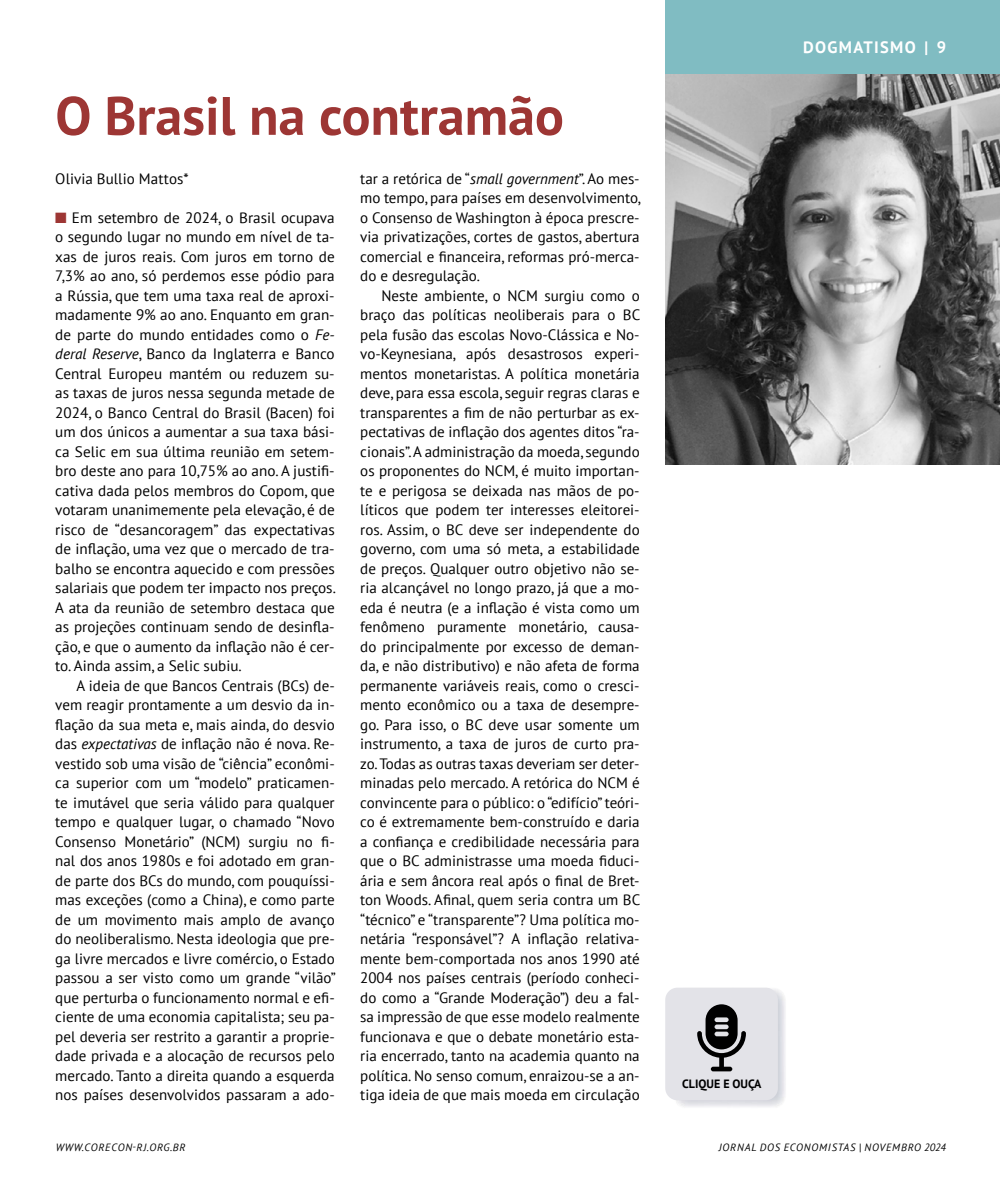
<style>
.page{position:relative;width:1000px;height:1191px;background:#fff}
.page>*{position:absolute;margin:0;border:0;box-sizing:border-box;transform-origin:0 0}
.t1{font:700 54px "PT Sans";color:#9d3634}
.t2{font:700 16.5px "PT Sans";letter-spacing:.08em;color:#fff}
.t3{font:15px/19.5px "PT Sans";color:#000;text-align:justify}
.t4{font:700 12px "PT Sans";color:#000}
.t5{font:italic 10.5px "PT Sans";letter-spacing:.08em;color:#000}
.s1{color:#9d3634}
.s2{font-style:italic}
</style>
<div class="page">
<div style="left:665px;top:0;width:334px;height:76px;background:#80bcc2"></div>
<img style="left:665px;top:75px;width:334px;height:390px">
<img style="left:673px;top:989px;width:112px;height:118px">
<div style="left:665px;top:987px;width:112px;height:113px;background:#e3e3e8;border-radius:12px"></div>
<svg style="left:697px;top:1004px;width:48px;height:67px"></svg>
<h1 class="t1" style="left:55px;top:80px;width:510px">O Brasil na contramão</h1>
<p class="t3" style="left:55px;top:168px;width:135px">Olivia Bullio Mattos*</p>
<p class="t3" style="left:55px;top:207px;width:282px"><span class="s1">■</span> Em setembro de 2024, o Brasil ocupava o segundo lugar no mundo em nível de ta&shy;xas de juros reais. Com juros em torno de 7,3% ao ano, só perdemos esse pódio para a Rússia, que tem uma taxa real de aproxi&shy;madamente 9% ao ano. Enquanto em gran&shy;de parte do mundo entidades como o <span class="s2">Fe&shy;deral Reserve</span>, Banco da Inglaterra e Banco Central Europeu mantém ou reduzem su&shy;as taxas de juros nessa segunda metade de 2024, o Banco Central do Brasil (Bacen) foi um dos únicos a aumentar a sua taxa bási&shy;ca Selic em sua última reunião em setem&shy;bro deste ano para 10,75% ao ano. A justifi&shy;cativa dada pelos membros do Copom, que votaram unanimemente pela elevação, é de risco de “desancoragem” das expectativas de inflação, uma vez que o mercado de tra&shy;balho se encontra aquecido e com pressões salariais que podem ter impacto nos preços.<br>A ata da reunião de setembro destaca que as projeções continuam sendo de desinfla&shy;ção, e que o aumento da inflação não é cer&shy;to. Ainda assim, a Selic subiu.</p>
<p class="t3" style="left:55px;top:675px;width:282px;text-indent:21px">A ideia de que Bancos Centrais (BCs) de&shy;vem reagir prontamente a um desvio da in&shy;flação da sua meta e, mais ainda, do desvio das <span class="s2">expectativas</span> de inflação não é nova. Re&shy;vestido sob uma visão de “ciência” econômi&shy;ca superior com um “modelo” praticamen&shy;te imutável que seria válido para qualquer tempo e qualquer lugar, o chamado “Novo Consenso Monetário” (NCM) surgiu no fi&shy;nal dos anos 1980s e foi adotado em gran&shy;de parte dos BCs do mundo, com pouquíssi&shy;mas exceções (como a China), e como parte de um movimento mais amplo de avanço do neoliberalismo. Nesta ideologia que pre&shy;ga livre mercados e livre comércio, o Estado passou a ser visto como um grande “vilão” que perturba o funcionamento normal e efi&shy;ciente de uma economia capitalista; seu pa&shy;pel deveria ser restrito a garantir a proprie&shy;dade privada e a alocação de recursos pelo mercado. Tanto a direita quando a esquerda nos países desenvolvidos passaram a ado-</p>
<p class="t3" style="left:360px;top:168px;width:282px">tar a retórica de “<span class="s2">small government</span>”. Ao mes&shy;mo tempo, para países em desenvolvimento, o Consenso de Washington à época prescre&shy;via privatizações, cortes de gastos, abertura comercial e financeira, reformas pró-merca&shy;do e desregulação.</p>
<p class="t3" style="left:360px;top:285px;width:281px;text-indent:21px">Neste ambiente, o NCM surgiu como o braço das políticas neoliberais para o BC pela fusão das escolas Novo-Clássica e No&shy;vo-Keynesiana, após desastrosos experi&shy;mentos monetaristas. A política monetária deve, para essa escola, seguir regras claras e transparentes a fim de não perturbar as ex&shy;pectativas de inflação dos agentes ditos “ra&shy;cionais”. A administração da moeda, segundo os proponentes do NCM, é muito importan&shy;te e perigosa se deixada nas mãos de po&shy;líticos que podem ter interesses eleitorei&shy;ros. Assim, o BC deve ser independente do governo, com uma só meta, a estabilidade de preços. Qualquer outro objetivo não se&shy;ria alcançável no longo prazo, já que a mo&shy;eda é neutra (e a inflação é vista como um fenômeno puramente monetário, causa&shy;do principalmente por excesso de deman&shy;da, e não distributivo) e não afeta de forma permanente variáveis reais, como o cresci&shy;mento econômico ou a taxa de desempre&shy;go. Para isso, o BC deve usar somente um instrumento, a taxa de juros de curto pra&shy;zo. Todas as outras taxas deveriam ser deter&shy;minadas pelo mercado. A retórica do NCM é convincente para o público: o “edifício” teóri&shy;co é extremamente bem-construído e daria a confiança e credibilidade necessária para que o BC administrasse uma moeda fiduci&shy;ária e sem âncora real após o final de Bret&shy;ton Woods. Afinal, quem seria contra um BC “técnico” e “transparente”? Uma política mo&shy;netária “responsável”? A inflação relativa&shy;mente bem-comportada nos anos 1990 até 2004 nos países centrais (período conheci&shy;do como a “Grande Moderação”) deu a fal&shy;sa impressão de que esse modelo realmente funcionava e que o debate monetário esta&shy;ria encerrado, tanto na academia quanto na política. No senso comum, enraizou-se a an&shy;tiga ideia de que mais moeda em circulação</p>
<p class="t4" style="left:682px;top:1075px;width:81px">CLIQUE E OUÇA</p>
<p class="t2" style="left:802px;top:37px;width:144px">DOGMATISMO | 9</p>
<p class="t5" style="left:56px;top:1140px;width:131px">WWW.CORECON-RJ.ORG.BR</p>
<p class="t5" style="left:718px;top:1140px;width:229px">JORNAL DOS ECONOMISTAS | NOVEMBRO 2024</p>
</div>
